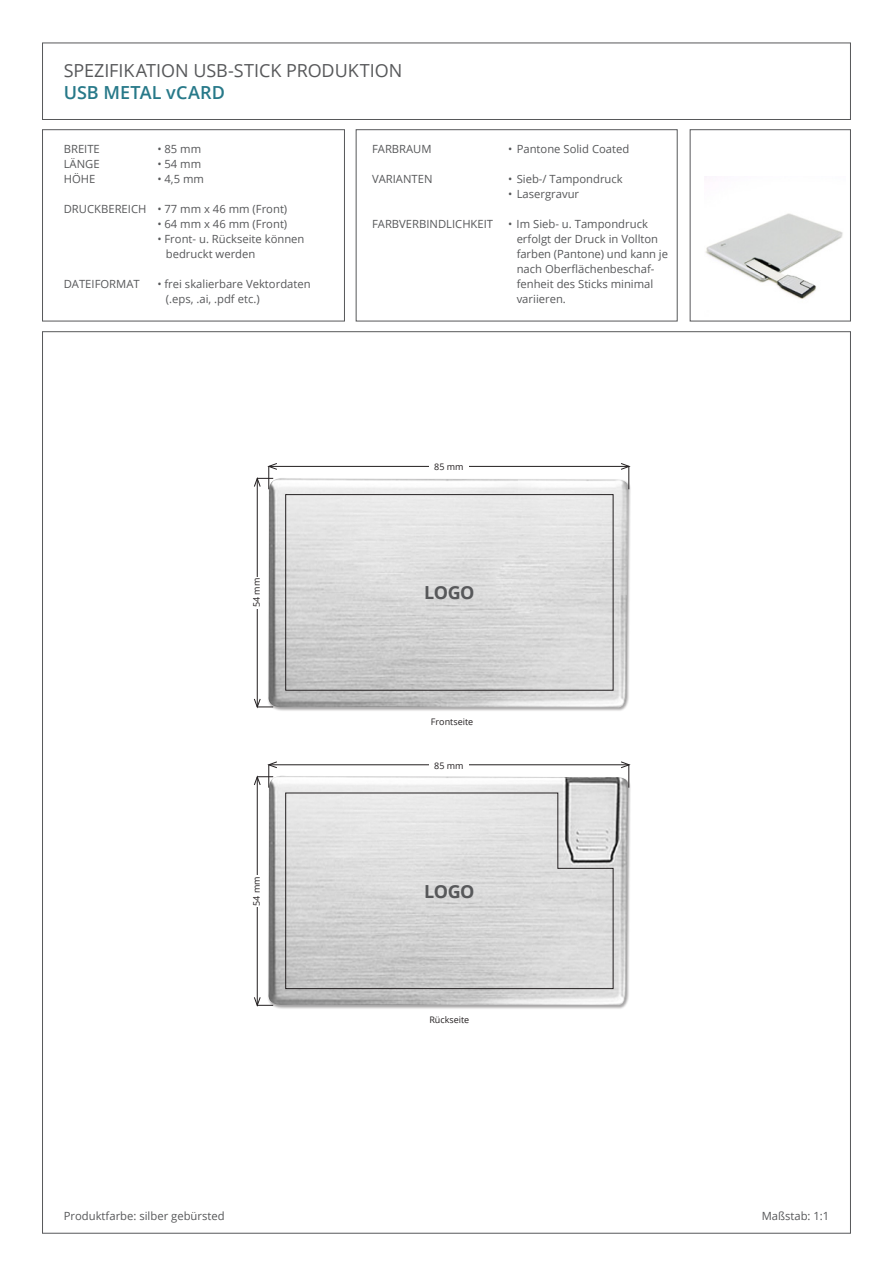
<style>
.page{position:relative;width:893px;height:1263px;background:#fff}
.page>*{position:absolute;margin:0;border:0;box-sizing:border-box;transform-origin:0 0}
.t1{font:18px "Open Sans";color:#57585a}
.t2{font:600 18px "Open Sans";letter-spacing:.01em;color:#277989}
.t3{font:700 18px "Open Sans";letter-spacing:-.025em;color:#57585a}
.t4{font:11.25px/15px "Open Sans";color:#57585a}
.t5{font:9px "Open Sans";color:#231f20}
</style>
<div class="page">
<div style="left:42px;top:43px;width:809px;height:77px;border:1px solid #57585a"></div>
<div style="left:42px;top:129px;width:303px;height:192px;border:1px solid #57585a"></div>
<div style="left:356px;top:129px;width:321px;height:192px;border:1px solid #57585a"></div>
<div style="left:690px;top:129px;width:161px;height:192px;border:1px solid #57585a"></div>
<img style="left:705px;top:176px;width:138px;height:123px">
<div style="left:267px;top:478px;width:365px;height:234px;background:#231f20;opacity:.4"></div>
<img style="left:268px;top:478px;width:362px;height:229px">
<div style="left:267px;top:775px;width:365px;height:234px;background:#231f20;opacity:.4"></div>
<img style="left:268px;top:776px;width:362px;height:229px">
<hr style="left:269px;top:466px;width:360px;height:1px;background:#231f20">
<hr style="left:269px;top:764px;width:360px;height:1px;background:#231f20">
<div style="left:429px;top:463px;width:40px;height:9px;background:#fff"></div>
<div style="left:429px;top:762px;width:40px;height:8px;background:#fff"></div>
<hr style="left:257px;top:478px;width:1px;height:229px;background:#231f20">
<hr style="left:257px;top:777px;width:1px;height:228px;background:#231f20">
<div style="left:253px;top:577px;width:9px;height:32px;background:#fff"></div>
<div style="left:253px;top:875px;width:9px;height:32px;background:#fff"></div>
<svg style="left:621px;top:463px;width:9px;height:26px"></svg>
<svg style="left:621px;top:761px;width:9px;height:27px"></svg>
<svg style="left:254px;top:463px;width:23px;height:26px"></svg>
<svg style="left:254px;top:761px;width:23px;height:27px"></svg>
<svg style="left:254px;top:698px;width:19px;height:10px"></svg>
<svg style="left:254px;top:997px;width:19px;height:9px"></svg>
<svg style="left:285px;top:792px;width:329px;height:197px"></svg>
<h1 class="t1" style="left:64px;top:58px;width:340px">SPEZIFIKATION USB-STICK PRODUKTION</h1>
<h1 class="t2" style="left:64px;top:80px;width:163px">USB METAL vCARD</h1>
<p class="t4" style="left:64px;top:141px;width:38px">BREITE</p>
<p class="t4" style="left:157px;top:141px;width:45px">• 85 mm</p>
<p class="t4" style="left:64px;top:156px;width:37px">LÄNGE</p>
<p class="t4" style="left:157px;top:156px;width:45px">• 54 mm</p>
<p class="t4" style="left:64px;top:171px;width:33px">HÖHE</p>
<p class="t4" style="left:157px;top:171px;width:48px">• 4,5 mm</p>
<p class="t4" style="left:64px;top:201px;width:225px">DRUCKBEREICH • 77 mm x 46 mm (Front)</p>
<p class="t4" style="left:157px;top:216px;width:131px">• 64 mm x 46 mm (Front)</p>
<p class="t4" style="left:166px;top:231px;width:140px;text-indent:-9px">• Front- u. Rückseite können bedruckt werden</p>
<p class="t4" style="left:64px;top:276px;width:77px">DATEIFORMAT</p>
<p class="t4" style="left:166px;top:276px;width:146px;text-indent:-9px">• frei skalierbare Vektordaten (.eps, .ai, .pdf etc.)</p>
<p class="t4" style="left:372px;top:141px;width:61px">FARBRAUM</p>
<p class="t4" style="left:508px;top:141px;width:123px">• Pantone Solid Coated</p>
<p class="t4" style="left:372px;top:171px;width:62px">VARIANTEN</p>
<p class="t4" style="left:508px;top:171px;width:116px">• Sieb-/ Tampondruck</p>
<p class="t4" style="left:508px;top:186px;width:73px">• Lasergravur</p>
<p class="t4" style="left:372px;top:216px;width:123px">FARBVERBINDLICHKEIT</p>
<p class="t4" style="left:517px;top:216px;width:153px;text-indent:-9px">• Im Sieb- u. Tampondruck erfolgt der Druck in Vollton farben (Pantone) und kann je nach Oberflächenbeschaf&shy;fenheit des Sticks minimal variieren.</p>
<p class="t5" style="left:250px;top:607px;width:31px;rotate:-90deg">54 mm</p>
<p class="t5" style="left:250px;top:906px;width:31px;rotate:-90deg">54 mm</p>
<p class="t5" style="left:434px;top:461px;width:31px">85 mm</p>
<h1 class="t3" style="left:424px;top:580px;width:52px">LOGO</h1>
<p class="t5" style="left:431px;top:715px;width:44px">Frontseite</p>
<p class="t5" style="left:434px;top:759px;width:31px">85 mm</p>
<h1 class="t3" style="left:424px;top:878px;width:52px">LOGO</h1>
<p class="t5" style="left:429px;top:1013px;width:41px">Rückseite</p>
<p class="t4" style="left:64px;top:1208px;width:162px">Produktfarbe: silber gebürsted</p>
<p class="t4" style="left:762px;top:1208px;width:69px">Maßstab: 1:1</p>
</div>
